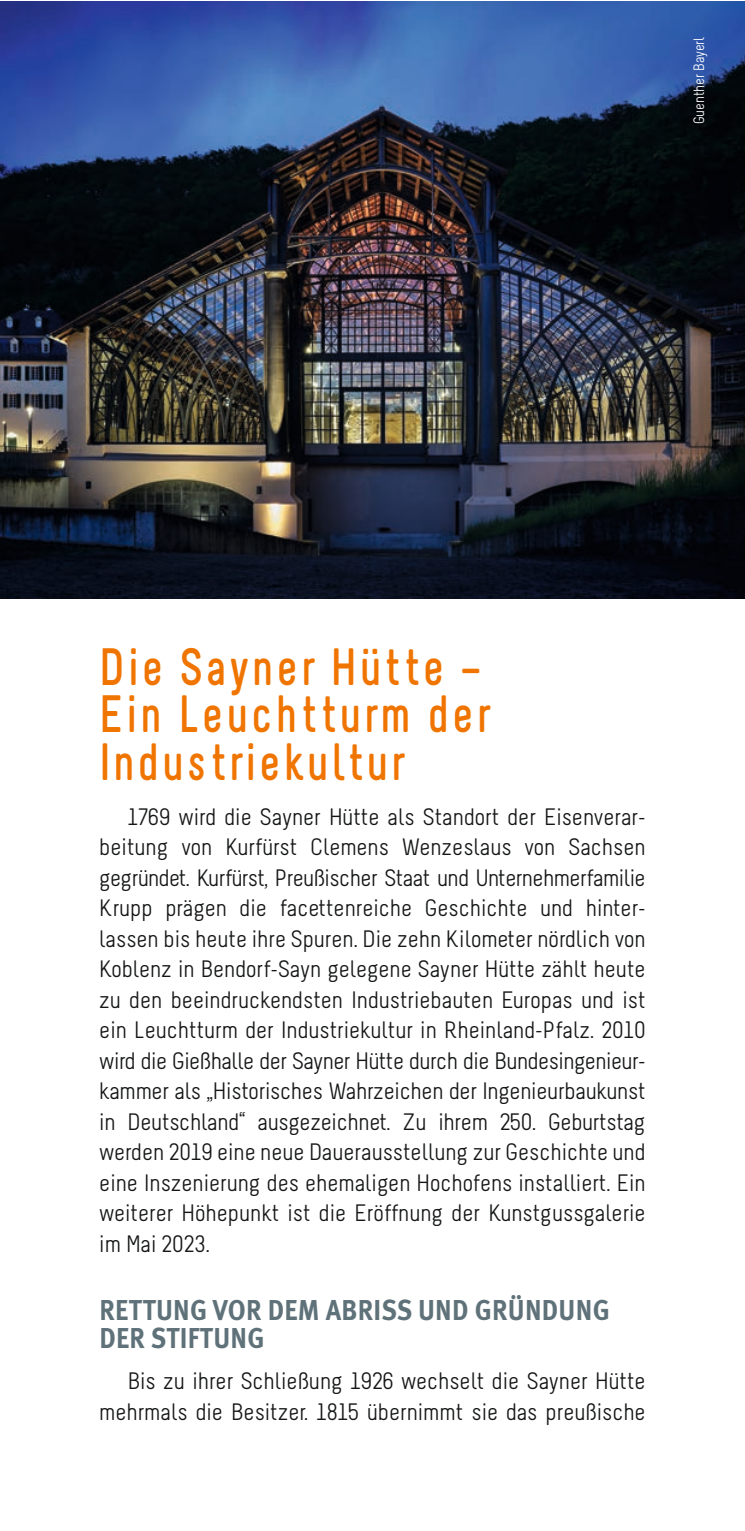
<style>
.page{position:relative;width:745px;height:1531px;background:#fff}
.page>*{position:absolute;margin:0;border:0;box-sizing:border-box;transform-origin:0 0}
.Monat{font:700 52.5px/47.5px "Melbourne";letter-spacing:.08em;color:#f07400;scale:.88 1}
.veranstaltungstitel{font:700 28.75px/27.5px "Meta Pro";letter-spacing:.01em;color:#5f7179;scale:.91 1}
.lauftext{font:23.75px/30.5px "Melbourne";color:#151616;text-align:justify}
.Bildunterschriften{font:15px "Melbourne";color:#fff}
</style>
<div class="page">
<img style="left:0;top:1px;width:744px;height:598px">
<p class="Bildunterschriften" style="left:690px;top:124px;width:89px;rotate:-90deg">Guenther Bayerl</p>
<p class="Monat" style="left:99px;top:644px;width:444px">Die Sayner Hütte –<br>Ein Leuchtturm der<br>Industriekultur</p>
<p class="lauftext" style="left:99px;top:802px;width:547px;text-indent:28px">1769 wird die Sayner Hütte als Standort der Eisenverar&shy;beitung von Kurfürst Clemens Wenzeslaus von Sachsen gegründet. Kurfürst, Preußischer Staat und Unternehmerfamilie Krupp prägen die facettenreiche Geschichte und hinter&shy;lassen bis heute ihre Spuren. Die zehn Kilometer nördlich von Koblenz in Bendorf-Sayn gelegene Sayner Hütte zählt heute zu den beeindruckendsten Industriebauten Europas und ist ein Leuchtturm der Industriekultur in Rheinland-Pfalz. 2010 wird die Gießhalle der Sayner Hütte durch die Bundesingenieur&shy;kammer als „Historisches Wahrzeichen der Ingenieurbaukunst in Deutschland“ ausgezeichnet. Zu ihrem 250. Geburtstag werden 2019 eine neue Dauerausstellung zur Geschichte und eine Inszenierung des ehemaligen Hochofens installiert. Ein weiterer Höhepunkt ist die Eröffnung der Kunstgussgalerie im Mai 2023.</p>
<p class="veranstaltungstitel" style="left:99px;top:1295px;width:562px">RETTUNG VOR DEM ABRISS UND GRÜNDUNG<br>DER STIFTUNG</p>
<p class="lauftext" style="left:99px;top:1366px;width:547px;text-align:right">Bis zu ihrer Schließung 1926 wechselt die Sayner Hütte mehrmals die Besitzer. 1815 übernimmt sie das preußische</p>
</div>
